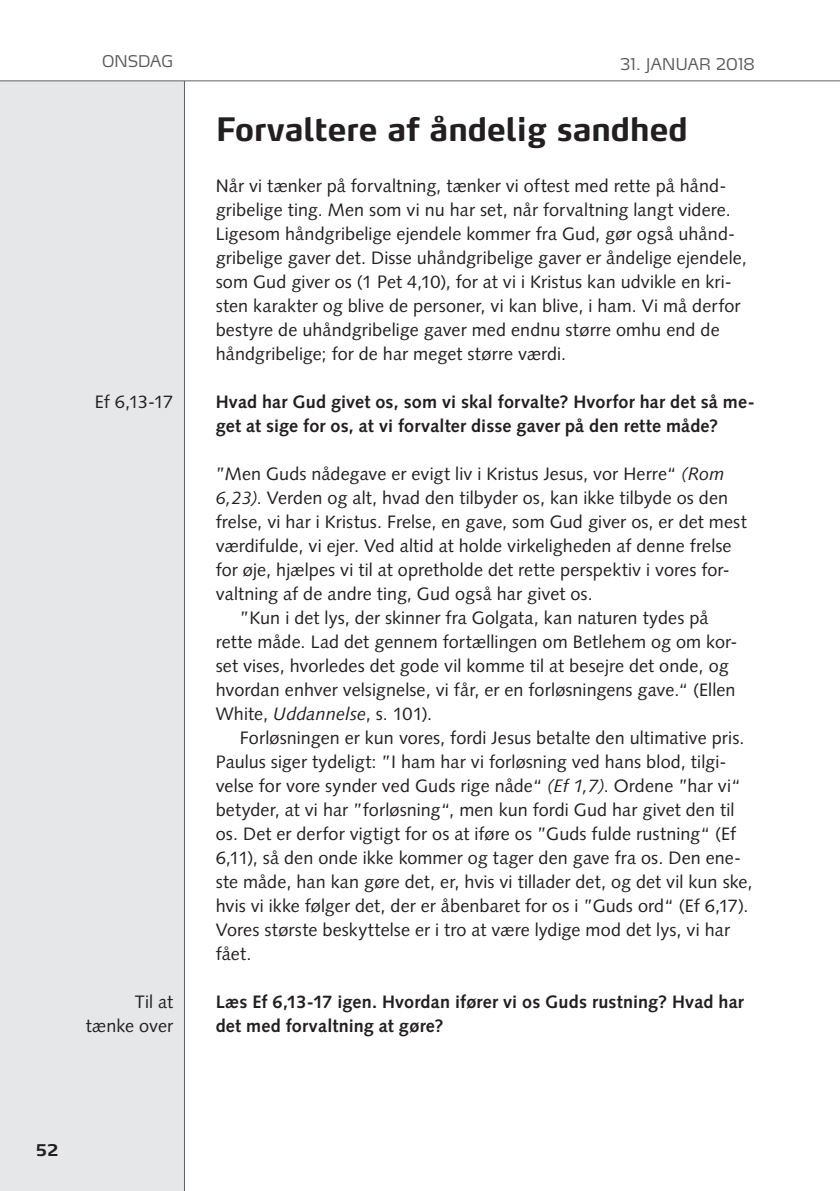
<style>
.page{position:relative;width:840px;height:1191px;background:#fff}
.page>*{position:absolute;margin:0;border:0;box-sizing:border-box;transform-origin:0 0}
.t1{font:700 32px "Max LF";color:#231f20}
.t2{font:18px/24px "Syntax LT Std";letter-spacing:.005em;color:#231f20;text-align:right}
.t3{font:700 18px/24px "Syntax LT Std";letter-spacing:.01em;color:#231f20}
.t4{font:300 16px "Max LF";letter-spacing:.005em;color:#57585a}
.t5{font:700 16px "Max LF";color:#231f20}
.s1{font-style:italic}
</style>
<div class="page">
<div style="left:0;top:0;width:184px;height:1191px;background:#e6e7e9"></div>
<hr style="left:184px;top:0;width:1px;height:1191px;background:#636366">
<div style="left:0;top:0;width:839px;height:81px;background:#fff"></div>
<hr style="left:0;top:80px;width:839px;height:1px;background:#636366">
<p class="t4" style="left:102px;top:55px;width:72px">ONSDAG</p>
<p class="t2" style="left:95px;top:391px;width:80px">Ef 6,13-17</p>
<p class="t2" style="left:86px;top:991px;width:89px">Til at tænke over</p>
<p class="t4" style="left:620px;top:58px;width:136px">31. JANUAR 2018</p>
<h1 class="t1" style="left:215px;top:116px;width:473px">Forvaltere af åndelig sandhed</h1>
<p class="t2" style="left:215px;top:175px;width:532px;text-align:left">Når vi tænker på forvaltning, tænker vi oftest med rette på hånd&shy;gribelige ting. Men som vi nu har set, når forvaltning langt videre.<br>Ligesom håndgribelige ejendele kommer fra Gud, gør også uhånd&shy;gribelige gaver det. Disse uhåndgribelige gaver er åndelige ejendele, som Gud giver os (1 Pet 4,10), for at vi i Kristus kan udvikle en kri&shy;sten karakter og blive de personer, vi kan blive, i ham. Vi må derfor bestyre de uhåndgribelige gaver med endnu større omhu end de håndgribelige; for de har meget større værdi.</p>
<p class="t3" style="left:215px;top:391px;width:540px">Hvad har Gud givet os, som vi skal forvalte? Hvorfor har det så me&shy;get at sige for os, at vi forvalter disse gaver på den rette måde?</p>
<p class="t2" style="left:215px;top:463px;width:510px">”Men Guds nådegave er evigt liv i Kristus Jesus, vor Herre“ <span class="s1">(Rom</span></p>
<p class="t2" style="left:215px;top:487px;width:513px"><span class="s1">6,23)</span>. Verden og alt, hvad den tilbyder os, kan ikke tilbyde os den</p>
<p class="t2" style="left:215px;top:511px;width:532px">frelse, vi har i Kristus. Frelse, en gave, som Gud giver os, er det mest</p>
<p class="t2" style="left:215px;top:535px;width:517px">værdifulde, vi ejer. Ved altid at holde virkeligheden af denne frelse</p>
<p class="t2" style="left:215px;top:559px;width:515px">for øje, hjælpes vi til at opretholde det rette perspektiv i vores for-</p>
<p class="t2" style="left:215px;top:583px;width:378px">valtning af de andre ting, Gud også har givet os.</p>
<p class="t2" style="left:239px;top:607px;width:470px">”Kun i det lys, der skinner fra Golgata, kan naturen tydes på</p>
<p class="t2" style="left:215px;top:631px;width:523px">rette måde. Lad det gennem fortællingen om Betlehem og om kor-</p>
<p class="t2" style="left:215px;top:655px;width:514px">set vises, hvorledes det gode vil komme til at besejre det onde, og</p>
<p class="t2" style="left:215px;top:679px;width:521px">hvordan enhver velsignelse, vi får, er en forløsningens gave.“ (Ellen</p>
<p class="t2" style="left:215px;top:703px;width:218px">White, <span class="s1">Uddannelse</span>, s. 101).</p>
<p class="t2" style="left:239px;top:727px;width:506px">Forløsningen er kun vores, fordi Jesus betalte den ultimative pris.</p>
<p class="t2" style="left:215px;top:751px;width:512px">Paulus siger tydeligt: ”I ham har vi forløsning ved hans blod, tilgi-</p>
<p class="t2" style="left:215px;top:775px;width:526px">velse for vore synder ved Guds rige nåde“ <span class="s1">(Ef 1,7)</span>. Ordene ”har vi“</p>
<p class="t2" style="left:215px;top:799px;width:520px">betyder, at vi har ”forløsning“, men kun fordi Gud har givet den til</p>
<p class="t2" style="left:215px;top:823px;width:521px">os. Det er derfor vigtigt for os at iføre os ”Guds fulde rustning“ (Ef</p>
<p class="t2" style="left:215px;top:847px;width:527px">6,11), så den onde ikke kommer og tager den gave fra os. Den ene-</p>
<p class="t2" style="left:215px;top:871px;width:538px">ste måde, han kan gøre det, er, hvis vi tillader det, og det vil kun ske,</p>
<p class="t2" style="left:215px;top:895px;width:534px">hvis vi ikke følger det, der er åbenbaret for os i ”Guds ord“ (Ef 6,17).</p>
<p class="t2" style="left:215px;top:919px;width:515px">Vores største beskyttelse er i tro at være lydige mod det lys, vi har</p>
<p class="t2" style="left:215px;top:943px;width:37px">fået.</p>
<p class="t3" style="left:215px;top:991px;width:529px">Læs Ef 6,13-17 igen. Hvordan ifører vi os Guds rustning? Hvad har det med forvaltning at gøre?</p>
<p class="t5" style="left:36px;top:1144px;width:24px">52</p>
</div>
